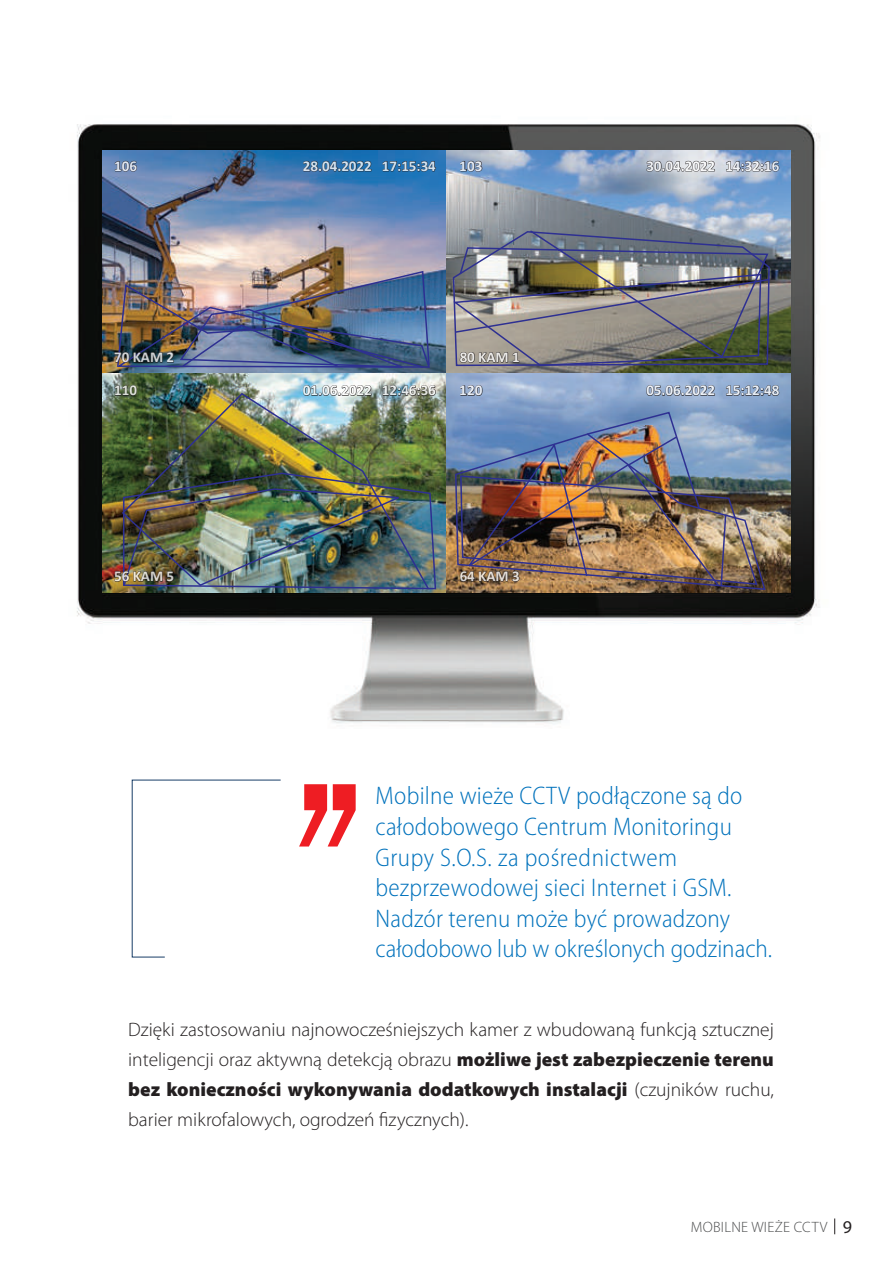
<style>
.page{position:relative;width:893px;height:1263px;background:#fff}
.page>*{position:absolute;margin:0;border:0;box-sizing:border-box;transform-origin:0 0}
.t1{font:300 semi-condensed 25.5px/30.6px "Myriad Pro";letter-spacing:.01em;color:#0072bc}
.t2{font:300 19.5px/30px "Myriad Pro";color:#231f20;text-align:justify}
.t3{font:700 15px "Calibri";color:#fff}
.t4{font:300 15px "Myriad Pro";letter-spacing:.02em;color:#4b4c4d}
.s1{font-weight:900}
.s2{font-weight:400;font-size:18px;color:#231f20}
</style>
<div class="page">
<img style="left:77px;top:124px;width:743px;height:600px">
<svg style="left:834px;top:1218px;width:1px;height:16px"></svg>
<svg style="left:299px;top:784px;width:57px;height:62px"></svg>
<img style="left:103px;top:151px;width:688px;height:441px">
<svg style="left:114px;top:160px;width:23px;height:12px"></svg>
<svg style="left:303px;top:160px;width:69px;height:12px"></svg>
<svg style="left:382px;top:160px;width:54px;height:14px"></svg>
<svg style="left:114px;top:385px;width:23px;height:11px"></svg>
<svg style="left:303px;top:385px;width:69px;height:7px"></svg>
<svg style="left:382px;top:385px;width:54px;height:11px"></svg>
<svg style="left:460px;top:160px;width:23px;height:12px"></svg>
<svg style="left:646px;top:160px;width:69px;height:12px"></svg>
<svg style="left:726px;top:160px;width:54px;height:12px"></svg>
<svg style="left:460px;top:385px;width:23px;height:11px"></svg>
<svg style="left:646px;top:385px;width:69px;height:11px"></svg>
<svg style="left:726px;top:385px;width:54px;height:11px"></svg>
<img style="left:121px;top:392px;width:309px;height:199px">
<img style="left:114px;top:270px;width:317px;height:99px">
<img style="left:454px;top:432px;width:312px;height:159px">
<img style="left:451px;top:229px;width:320px;height:138px">
<svg style="left:131px;top:779px;width:150px;height:179px"></svg>
<img style="left:459px;top:411px;width:299px;height:177px">
<img style="left:114px;top:472px;width:323px;height:118px">
<p class="t3" style="left:114px;top:156px;width:24px">106</p>
<p class="t3" style="left:303px;top:156px;width:134px">28.04.2022 17:15:34</p>
<p class="t3" style="left:460px;top:156px;width:24px">103</p>
<p class="t3" style="left:646px;top:156px;width:134px">30.04.2022 14:32:16</p>
<p class="t3" style="left:114px;top:348px;width:61px">70 KAM 2</p>
<p class="t3" style="left:460px;top:348px;width:61px">80 KAM 1</p>
<p class="t3" style="left:114px;top:381px;width:24px">110</p>
<p class="t3" style="left:303px;top:381px;width:134px">01.06.2022 12:46:36</p>
<p class="t3" style="left:460px;top:381px;width:24px">120</p>
<p class="t3" style="left:646px;top:381px;width:134px">05.06.2022 15:12:48</p>
<p class="t3" style="left:114px;top:566px;width:61px">56 KAM 5</p>
<p class="t3" style="left:460px;top:566px;width:61px">64 KAM 3</p>
<h1 class="t1" style="left:376px;top:781px;width:398px">Mobilne wieże CCTV podłączone są do całodobowego Centrum Monitoringu Grupy S.O.S. za pośrednictwem bezprzewodowej sieci Internet i GSM.<br>Nadzór terenu może być prowadzony całodobowo lub w określonych godzinach.</h1>
<p class="t2" style="left:128px;top:1015px;width:647px">Dzięki zastosowaniu najnowocześniejszych kamer z wbudowaną funkcją sztucznej inteligencji oraz aktywną detekcją obrazu <span class="s1">możliwe jest zabezpieczenie terenu bez konieczności wykonywania dodatkowych instalacji</span> (czujników ruchu, barier mikrofalowych, ogrodzeń fizycznych).</p>
<p class="t4" style="left:691px;top:1218px;width:163px">MOBILNE WIEŻE CCTV <span class="s2">9</span></p>
</div>
